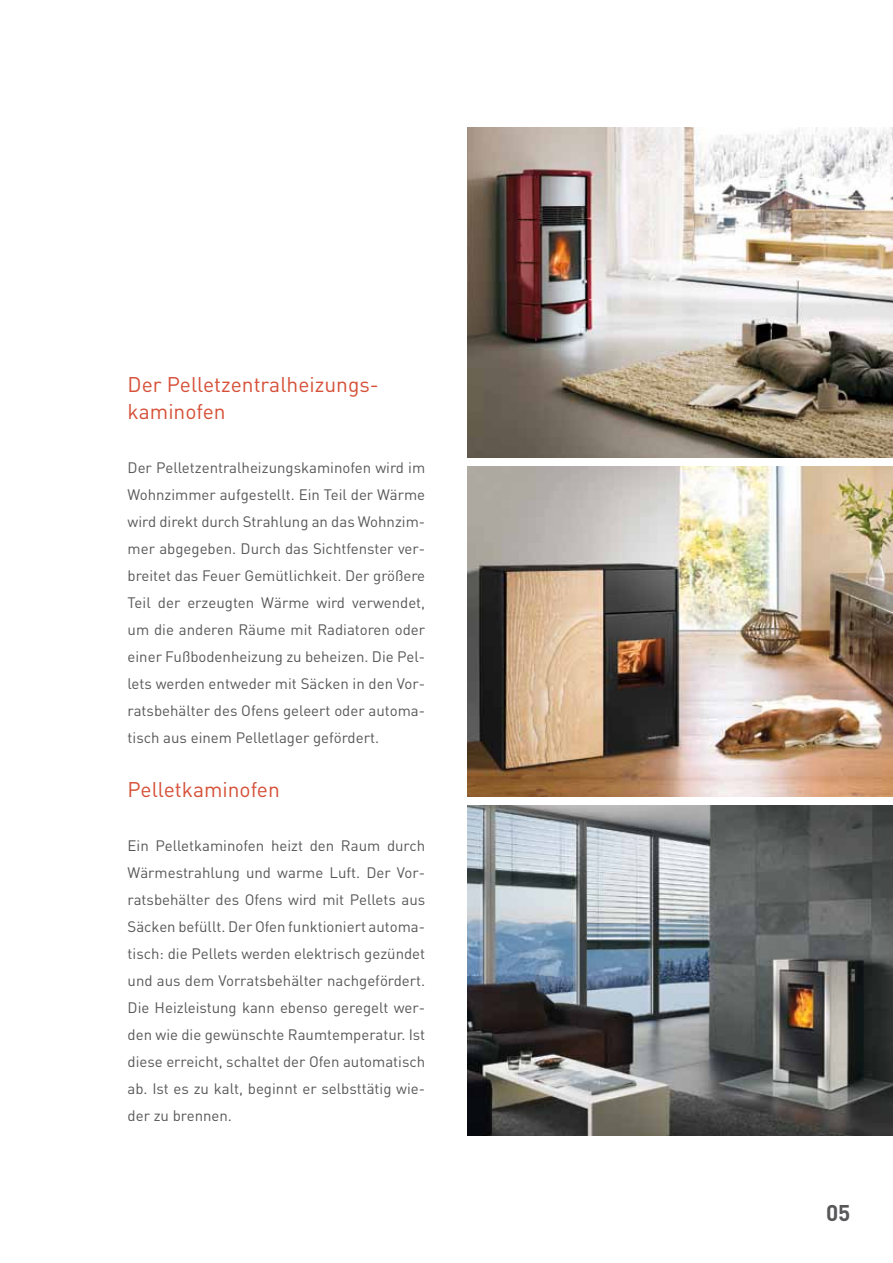
<style>
.page{position:relative;width:893px;height:1263px;background:#fff}
.page>*{position:absolute;margin:0;border:0;box-sizing:border-box;transform-origin:0 0}
.t1{font:700 22.5px "DIN";color:#58585a}
.t2{font:21px/27px "DIN";color:#d65038}
.t3{font:15px/27px "DIN";color:#58585a;text-align:justify}
</style>
<div class="page">
<img style="left:468px;top:128px;width:424px;height:330px">
<img style="left:468px;top:467px;width:424px;height:329px">
<img style="left:468px;top:805px;width:424px;height:330px">
<h2 class="t2" style="left:128px;top:370px;width:253px">Der Pelletzentralheizungs&shy;kaminofen</h2>
<p class="t3" style="left:128px;top:453px;width:299px">Der Pelletzentralheizungskaminofen wird im Wohnzimmer aufgestellt. Ein Teil der Wärme wird direkt durch Strahlung an das Wohnzim&shy;mer abgegeben. Durch das Sichtfenster ver&shy;breitet das Feuer Gemütlichkeit. Der größere Teil der erzeugten Wärme wird verwendet, um die anderen Räume mit Radiatoren oder einer Fußbodenheizung zu beheizen. Die Pel&shy;lets werden entweder mit Säcken in den Vor&shy;ratsbehälter des Ofens geleert oder automa&shy;tisch aus einem Pelletlager gefördert.</p>
<h2 class="t2" style="left:128px;top:775px;width:154px">Pelletkaminofen</h2>
<p class="t3" style="left:128px;top:831px;width:299px">Ein Pelletkaminofen heizt den Raum durch Wärmestrahlung und warme Luft. Der Vor&shy;ratsbehälter des Ofens wird mit Pellets aus Säcken befüllt. Der Ofen funktioniert automa&shy;tisch: die Pellets werden elektrisch gezündet und aus dem Vorratsbehälter nachgefördert.<br>Die Heizleistung kann ebenso geregelt wer&shy;den wie die gewünschte Raumtemperatur. Ist diese erreicht, schaltet der Ofen automatisch ab. Ist es zu kalt, beginnt er selbsttätig wie&shy;der zu brennen.</p>
<h1 class="t1" style="left:826px;top:1198px;width:26px">05</h1>
</div>
